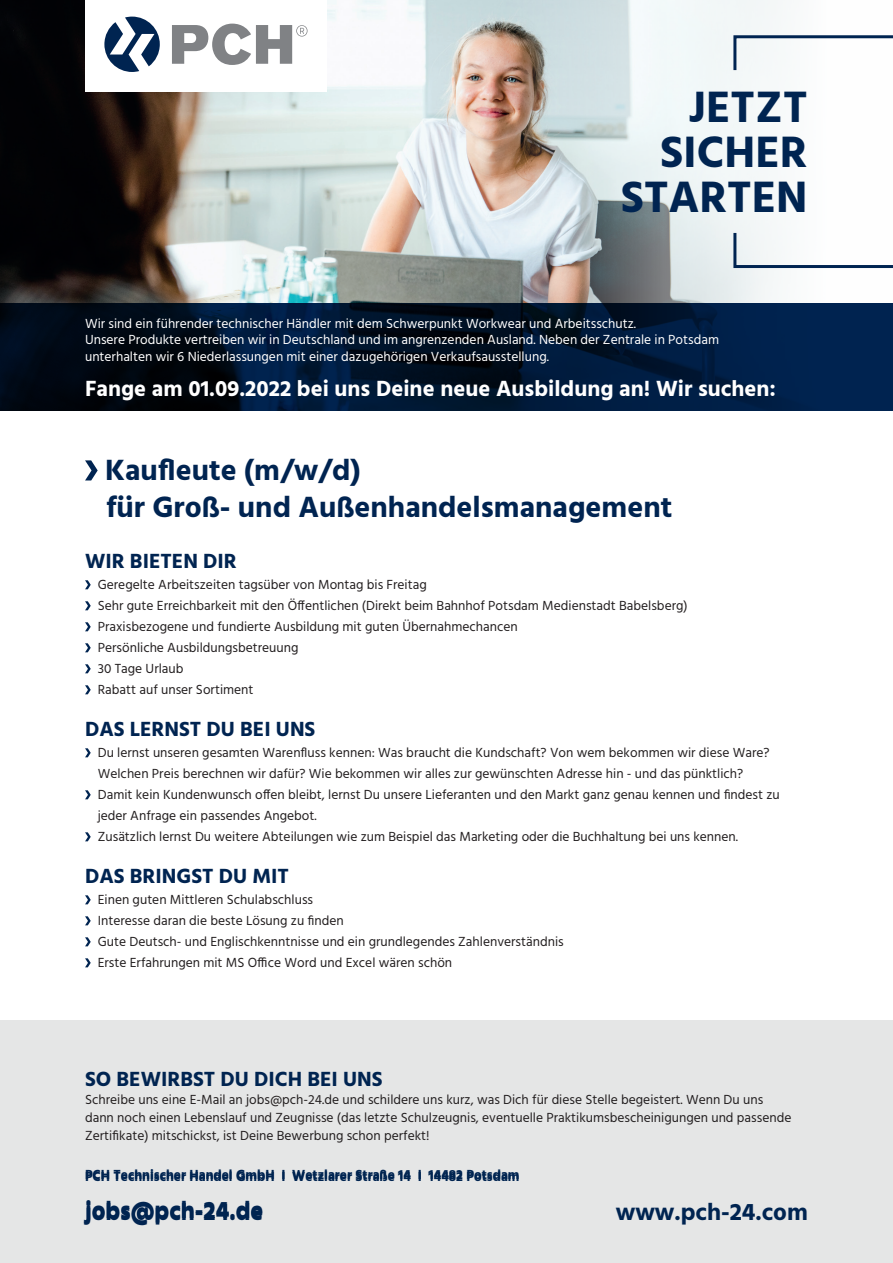
<style>
.page{position:relative;width:893px;height:1263px;background:#fff}
.page>*{position:absolute;margin:0;border:0;box-sizing:border-box;transform-origin:0 0}
.t1{font:700 45px/45px "Hind";color:#002451;text-align:right}
.t2{font:700 30px/36px "Hind";color:#002451}
.t3{font:700 24.3px "Hind";color:#002451}
.t4{font:700 22.5px "Hind";color:#fff}
.t5{font:700 21px "Hind";color:#002451}
.t6{font:13.5px/21px "Hind";color:#231f20}
.t7{font:13.5px/16.2px "Hind";color:#fff}
.t8{font:700 13.5px "Hind";color:#002451}
</style>
<div class="page">
<img style="left:0;top:0;width:778px;height:303px">
<svg style="left:85px;top:580px;width:6px;height:9px"></svg>
<svg style="left:85px;top:601px;width:6px;height:9px"></svg>
<svg style="left:85px;top:622px;width:6px;height:9px"></svg>
<svg style="left:85px;top:643px;width:6px;height:9px"></svg>
<svg style="left:85px;top:664px;width:6px;height:9px"></svg>
<svg style="left:85px;top:685px;width:6px;height:9px"></svg>
<svg style="left:85px;top:748px;width:6px;height:9px"></svg>
<svg style="left:85px;top:790px;width:6px;height:9px"></svg>
<svg style="left:85px;top:832px;width:6px;height:9px"></svg>
<svg style="left:85px;top:895px;width:6px;height:6px"></svg>
<svg style="left:0;top:303px;width:893px;height:107px;background:#00152f"></svg>
<svg style="left:85px;top:460px;width:13px;height:20px"></svg>
<svg style="left:732px;top:34px;width:161px;height:235px"></svg>
<div style="left:85px;top:0;width:242px;height:91px;background:#fff"></div>
<svg style="left:104px;top:17px;width:56px;height:55px"></svg>
<svg style="left:172px;top:24px;width:136px;height:41px"></svg>
<div style="left:0;top:1020px;width:893px;height:243px;background:#e5e6e6"></div>
<h1 class="t1" style="left:621px;top:84px;width:188px">JETZT<br>SICHER<br>STARTEN</h1>
<p class="t7" style="left:85px;top:316px;width:635px">Wir sind ein führender technischer Händler mit dem Schwerpunkt Workwear und Arbeitsschutz.<br>Unsere Produkte vertreiben wir in Deutschland und im angrenzenden Ausland. Neben der Zentrale in Potsdam unterhalten wir 6 Niederlassungen mit einer dazugehörigen Verkaufsausstellung.</p>
<h3 class="t4" style="left:85px;top:375px;width:692px">Fange am 01.09.2022 bei uns Deine neue Ausbildung an! Wir suchen:</h3>
<h2 class="t2" style="left:105px;top:452px;width:569px">Kaufleute (m/w/d)<br>für Groß- und Außenhandelsmanagement</h2>
<h3 class="t5" style="left:85px;top:549px;width:153px">WIR BIETEN DIR</h3>
<p class="t6" style="left:98px;top:575px;width:591px">Geregelte Arbeitszeiten tagsüber von Montag bis Freitag<br>Sehr gute Erreichbarkeit mit den Öffentlichen (Direkt beim Bahnhof Potsdam Medienstadt Babelsberg)<br>Praxisbezogene und fundierte Ausbildung mit guten Übernahmechancen<br>Persönliche Ausbildungsbetreuung<br>30 Tage Urlaub<br>Rabatt auf unser Sortiment</p>
<h3 class="t5" style="left:85px;top:717px;width:232px">DAS LERNST DU BEI UNS</h3>
<p class="t6" style="left:98px;top:743px;width:684px">Du lernst unseren gesamten Warenfluss kennen: Was braucht die Kundschaft? Von wem bekommen wir diese Ware?<br>Welchen Preis berechnen wir dafür? Wie bekommen wir alles zur gewünschten Adresse hin - und das pünktlich?<br>Damit kein Kundenwunsch offen bleibt, lernst Du unsere Lieferanten und den Markt ganz genau kennen und findest zu jeder Anfrage ein passendes Angebot.<br>Zusätzlich lernst Du weitere Abteilungen wie zum Beispiel das Marketing oder die Buchhaltung bei uns kennen.</p>
<h3 class="t5" style="left:85px;top:864px;width:205px">DAS BRINGST DU MIT</h3>
<p class="t6" style="left:98px;top:890px;width:467px">Einen guten Mittleren Schulabschluss<br>Interesse daran die beste Lösung zu finden<br>Gute Deutsch- und Englischkenntnisse und ein grundlegendes Zahlenverständnis Erste Erfahrungen mit MS Office Word und Excel wären schön</p>
<h3 class="t5" style="left:85px;top:1067px;width:299px">SO BEWIRBST DU DICH BEI UNS</h3>
<p class="t6" style="left:85px;top:1091px;width:708px;line-height:18px">Schreibe uns eine E-Mail an jobs@pch-24.de und schildere uns kurz, was Dich für diese Stelle begeistert. Wenn Du uns dann noch einen Lebenslauf und Zeugnisse (das letzte Schulzeugnis, eventuelle Praktikumsbescheinigungen und passende<br>Zertifikate) mitschickst, ist Deine Bewerbung schon perfekt!</p>
<p class="t8" style="left:85px;top:1168px;width:436px">PCH Technischer Handel GmbH I Wetzlarer Straße 14 I 14482 Potsdam</p>
<h3 class="t3" style="left:85px;top:1197px;width:180px">jobs@pch-24.de</h3>
<h3 class="t3" style="left:616px;top:1197px;width:194px">www.pch-24.com</h3>
</div>
